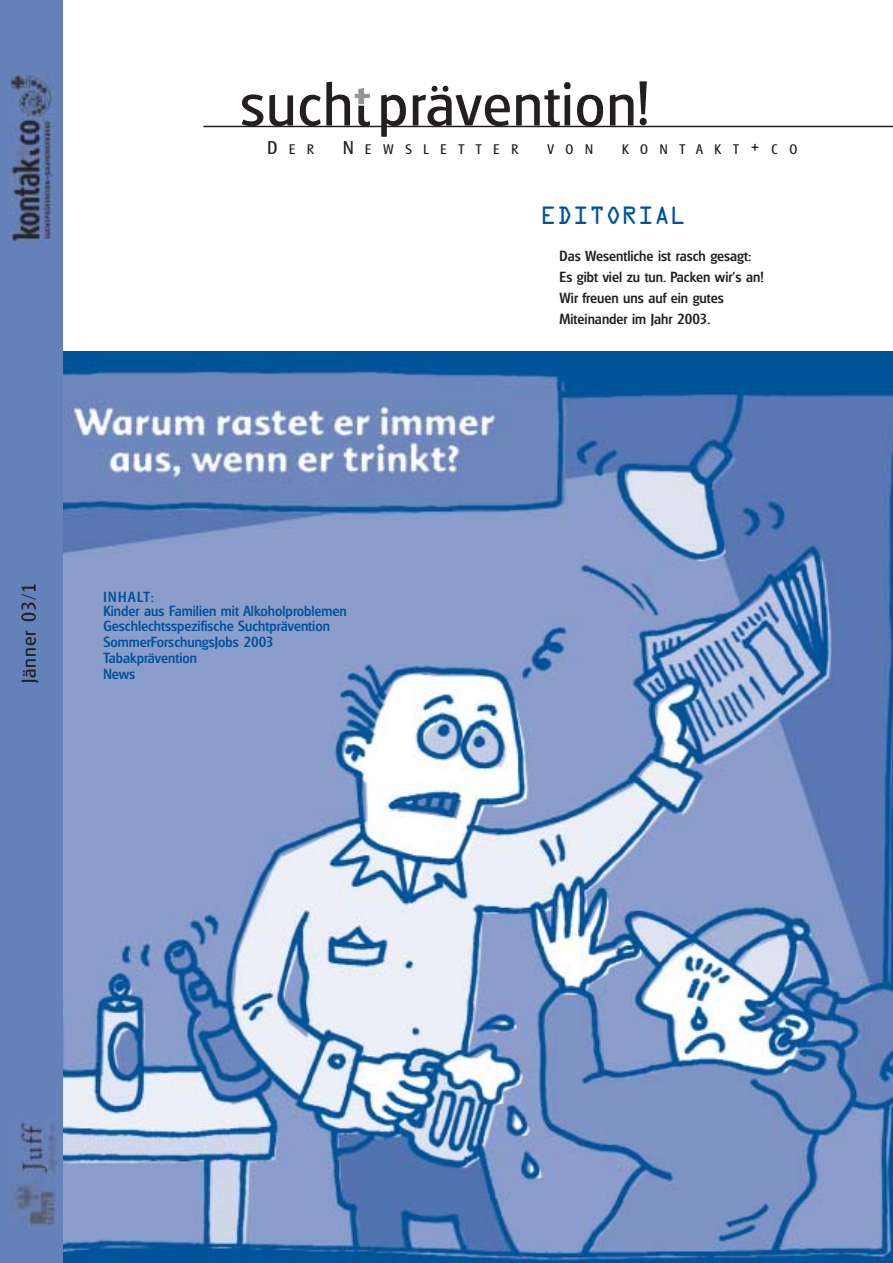
<style>
.page{position:relative;width:893px;height:1263px;background:#fff}
.page>*{position:absolute;margin:0;border:0;box-sizing:border-box;transform-origin:0 0}
.t1{font:22.5px "OCRA";color:#00529b}
.t2{font:19.5px "Glasgow";letter-spacing:.05em;color:#231f1f}
.t3{font:500 14.25px/15.8px "Glasgow";color:#00529b}
.t4{font:500 14.25px/21px "Glasgow";color:#231f1f}
.t5{font:13.5px "Glasgow";letter-spacing:.865em;color:#231f1f}
.s1{font-size:18px}
</style>
<div class="page">
<img style="left:63px;top:351px;width:829px;height:912px">
<div style="left:0;top:0;width:63px;height:1263px;background:#6581b9"></div>
<img style="left:10px;top:1118px;width:47px;height:108px">
<img style="left:9px;top:75px;width:43px;height:168px">
<hr style="left:203px;top:126px;width:689px;height:1px;background:#231f1f">
<svg style="left:381px;top:95px;width:26px;height:42px"></svg>
<svg style="left:516px;top:82px;width:54px;height:44px"></svg>
<svg style="left:577px;top:94px;width:27px;height:32px"></svg>
<svg style="left:610px;top:94px;width:23px;height:31px"></svg>
<svg style="left:413px;top:86px;width:97px;height:42px"></svg>
<svg style="left:242px;top:82px;width:128px;height:46px"></svg>
<svg style="left:639px;top:81px;width:7px;height:44px"></svg>
<p class="t5" style="left:267px;top:144px;width:48px"><span class="s1">D</span>ER</p>
<p class="t5" style="left:343px;top:144px;width:177px"><span class="s1">N</span>EWSLETTER</p>
<p class="t5" style="left:547px;top:144px;width:47px">VON</p>
<p class="t5" style="left:622px;top:144px;width:177px">KONTAKT<span class="s1">+</span>CO</p>
<h1 class="t1" style="left:540px;top:207px;width:147px">EDITORIAL</h1>
<p class="t4" style="left:559px;top:247px;width:206px">Das Wesentliche ist rasch gesagt:<br>Es gibt viel zu tun. Packen wir’s an!<br>Wir freuen uns auf ein gutes<br>Miteinander im Jahr 2003.</p>
<h2 class="t2" style="left:22px;top:683px;width:102px;rotate:-90deg">Jänner 03/1</h2>
<p class="t3" style="left:103px;top:592px;width:245px;line-height:13px">INHALT:<br>Kinder aus Familien mit Alkoholproblemen</p>
<p class="t3" style="left:103px;top:620px;width:228px">Geschlechtsspezifische Suchtprävention<br>SommerForschungsJobs 2003<br>Tabakprävention<br>News</p>
</div>
